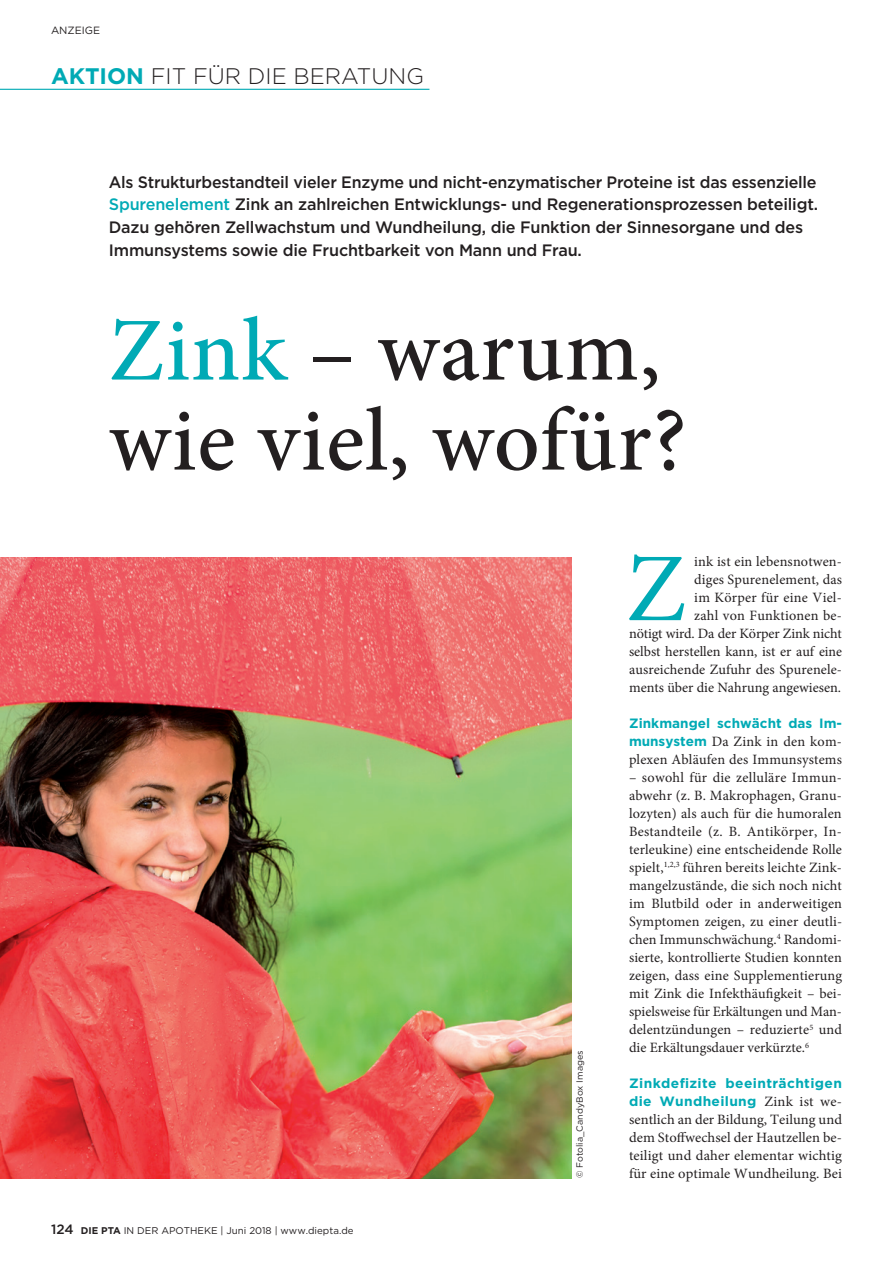
<style>
.page{position:relative;width:893px;height:1263px;background:#fff}
.page>*{position:absolute;margin:0;border:0;box-sizing:border-box;transform-origin:0 0}
.t1{font:97.2px "Minion Pro";color:#00aab5}
.t2{font:500 90px/90px "Minion Pro";letter-spacing:.01em;color:#231f20}
.t3{font:300 22.5px "Gotham";color:#231f20}
.t4{font:500 16.5px/22.5px "Gotham";letter-spacing:-.01em;color:#231f20}
.t5{font:14.25px/18px "Minion Pro";letter-spacing:.005em;color:#231f20;text-align:justify}
.t6{font:700 13.5px/18px "Gotham";letter-spacing:.025em;color:#00aab5}
.t7{font:700 13.5px "Gotham";letter-spacing:.005em;color:#00aab5}
.t8{font:500 13.5px "Gotham";color:#231f20}
.t9{font:10.5px "Gotham";color:#231f20}
.t10{font:9.75px "Gotham";color:#231f20}
.t11{font:9px "Gotham";color:#231f20}
.s1{font-weight:700;color:#00aab5}
.s2{color:#00aab5}
.s3{font-weight:700}
.s4{font-family:"Gotham";font-weight:700;font-size:13.5px;color:#00aab5}
.s5{font-family:"Minion Pro";font-weight:400;font-size:14.25px;color:#231f20}
</style>
<div class="page">
<img style="left:0;top:558px;width:571px;height:620px">
<hr style="left:0;top:89px;width:429px;height:1px;background:#00aab5">
<p class="t9" style="left:51px;top:23px;width:51px">ANZEIGE</p>
<h3 class="t3" style="left:51px;top:62px;width:374px"><span class="s1">AKTION</span> FIT FÜR DIE BERATUNG</h3>
<p class="t4" style="left:109px;top:171px;width:711px">Als Strukturbestandteil vieler Enzyme und nicht-enzymatischer Proteine ist das essenzielle <span class="s2">Spurenelement</span> Zink an zahlreichen Entwicklungs- und Regenerationsprozessen beteiligt.<br>Dazu gehören Zellwachstum und Wundheilung, die Funktion der Sinnesorgane und des Immunsystems sowie die Fruchtbarkeit von Mann und Frau.</p>
<h2 class="t2" style="left:109px;top:306px;width:579px"><span class="s2">Zink</span> – warum, wie viel, wofür?</h2>
<p class="t8" style="left:51px;top:1220px;width:24px">124</p>
<p class="t10" style="left:81px;top:1224px;width:274px"><span class="s3">DIE PTA</span> IN DER APOTHEKE | Juni 2018 | www.diepta.de</p>
<p class="t11" style="left:574px;top:1178px;width:129px;rotate:-90deg">© Fotolia_CandyBox Images</p>
<h1 class="t1" style="left:626px;top:524px;width:61px">Z</h1>
<p class="t5" style="left:629px;top:553px;width:214px;text-align:right">ink ist ein lebensnotwen-<br>diges Spurenelement, das<br>im Körper für eine Viel-<br>zahl von Funktionen be-<br>nötigt wird. Da der Körper Zink nicht selbst herstellen kann, ist er auf eine ausreichende Zufuhr des Spurenele&shy;ments über die Nahrung angewiesen.</p>
<p class="t7" style="left:629px;top:714px;width:215px">Zinkmangel schwächt das Im-</p>
<p class="t5" style="left:629px;top:733px;width:214px"><span class="s4">munsystem</span> Da Zink in den kom&shy;plexen Abläufen des Immunsystems</p>
<p class="t5" style="left:629px;top:769px;width:215px">– sowohl für die zelluläre Immun&shy;abwehr (z. B. Makrophagen, Granu&shy;lozyten) als auch für die humoralen Bestandteile (z. B. Antikörper, In&shy;terleukine) eine entscheidende Rolle spielt,<sup>1,2,3</sup> führen bereits leichte Zink&shy;mangelzustände, die sich noch nicht im Blutbild oder in anderweitigen Symptomen zeigen, zu einer deutli&shy;chen Immunschwächung.<sup>4</sup> Randomi&shy;sierte, kontrollierte Studien konnten zeigen, dass eine Supplementierung mit Zink die Infekthäufigkeit – bei&shy;spielsweise für Erkältungen und Man&shy;delentzündungen – reduzierte<sup>5</sup> und die Erkältungsdauer verkürzte.<sup>6</sup></p>
<p class="t6" style="left:629px;top:1074px;width:214px">Zinkdefizite beeinträchtigen die Wundheilung <span class="s5">Zink ist we-</span></p>
<p class="t5" style="left:629px;top:1111px;width:215px">sentlich an der Bildung, Teilung und dem Stoffwechsel der Hautzellen be&shy;teiligt und daher elementar wichtig für eine optimale Wundheilung. Bei</p>
</div>
